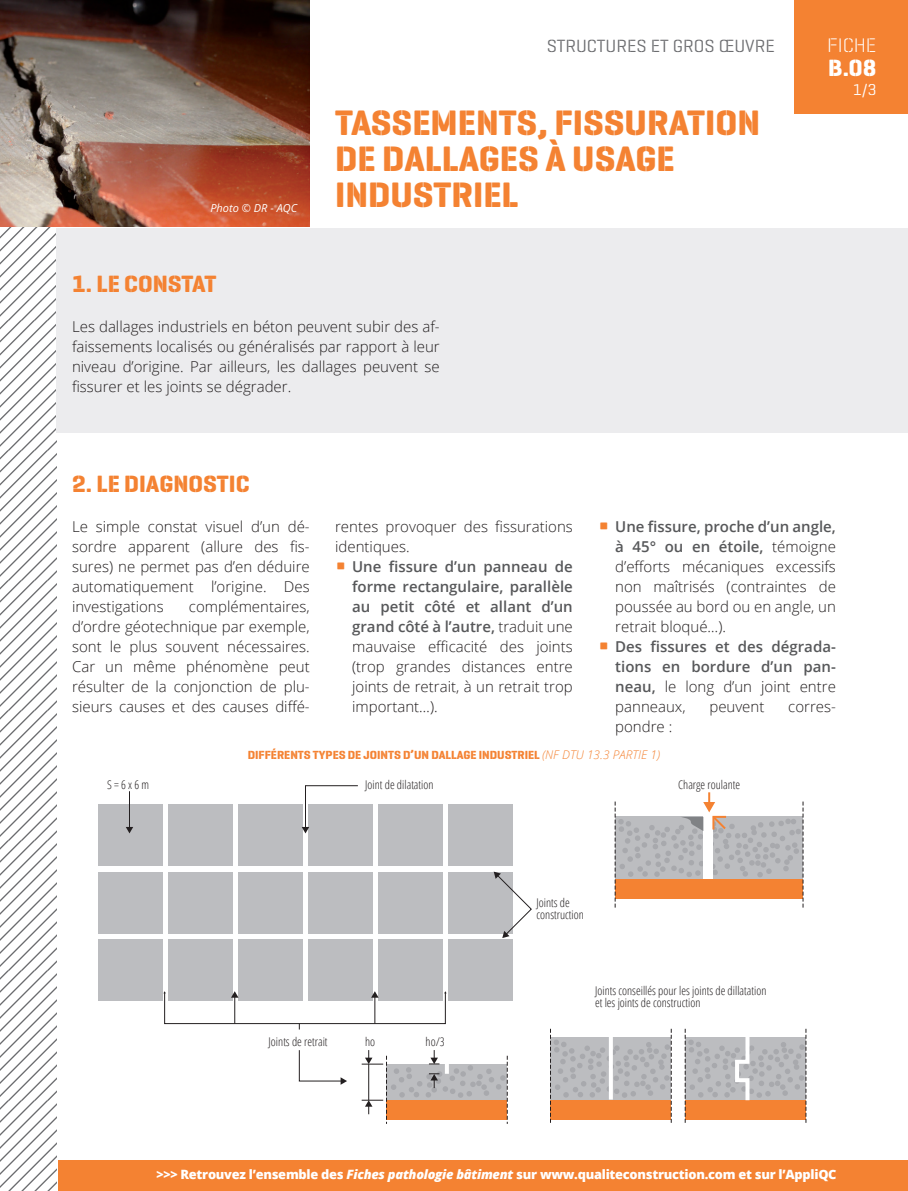
<style>
.page{position:relative;width:908px;height:1191px;background:#fff}
.page>*{position:absolute;margin:0;border:0;box-sizing:border-box;transform-origin:0 0}
.titre1{font:700 36px/36px "Geogrotesque Stencil A";color:#f48232}
.titre3{font:700 24px "Geogrotesque Stencil A";color:#f48232}
.t1{font:700 24px "Geogrotesque Stencil A";color:#fff}
.t2{font:20px "Geogrotesque Stencil C Lg";color:#fff}
.t3{font:18px "Geogrotesque Stencil A";color:#6c6d70}
.t4{font:16px "Geogrotesque Stencil A";color:#fff}
.t5{font:300 15px/20px "Open Sans";color:#231f20;text-align:justify}
.t6{font:600 15px/20px "Open Sans";color:#57585a;text-align:justify}
.t7{font:800 12.8px "Open Sans";letter-spacing:-.02em;color:#fff}
.t8{font:300 condensed 12px/12.2px "Open Sans";color:#231f20}
.t9{font:700 12px "Geogrotesque Stencil A";color:#f48232}
.legende{font:italic 300 11px "Open Sans";color:#fff}
.s1{font-family:"Geogrotesque Stencil A";font-weight:700;font-size:28px;color:#f48232}
.s2{font-weight:600;color:#57585a}
.s3{font-weight:300;color:#231f20}
.s4{font-family:"Open Sans";font-weight:300;font-style:italic}
.s5{font-style:italic}
</style>
<div class="page">
<div style="left:794px;top:0;width:113px;height:113px;background:#f48232"></div>
<svg style="left:0;top:227px;width:57px;height:964px"></svg>
<div style="left:58px;top:1159px;width:849px;height:32px;background:#f48232"></div>
<div style="left:56px;top:228px;width:851px;height:204px;background:#ececee"></div>
<img style="left:0;top:0;width:309px;height:227px">
<svg style="left:550px;top:1028px;width:121px;height:95px;background:#ccb5a6"></svg>
<svg style="left:608px;top:1034px;width:4px;height:65px"></svg>
<svg style="left:684px;top:1028px;width:122px;height:95px"></svg>
<div style="left:98px;top:804px;width:64px;height:62px;background:#bcbdc0"></div>
<div style="left:168px;top:804px;width:64px;height:62px;background:#bcbdc0"></div>
<div style="left:238px;top:804px;width:64px;height:62px;background:#bcbdc0"></div>
<div style="left:308px;top:804px;width:64px;height:62px;background:#bcbdc0"></div>
<div style="left:378px;top:804px;width:64px;height:62px;background:#bcbdc0"></div>
<div style="left:448px;top:804px;width:64px;height:62px;background:#bcbdc0"></div>
<div style="left:98px;top:871px;width:64px;height:62px;background:#bcbdc0"></div>
<div style="left:168px;top:871px;width:64px;height:62px;background:#bcbdc0"></div>
<div style="left:238px;top:871px;width:64px;height:62px;background:#bcbdc0"></div>
<div style="left:308px;top:871px;width:64px;height:62px;background:#bcbdc0"></div>
<div style="left:378px;top:871px;width:64px;height:62px;background:#bcbdc0"></div>
<div style="left:448px;top:871px;width:64px;height:62px;background:#bcbdc0"></div>
<div style="left:98px;top:939px;width:64px;height:62px;background:#bcbdc0"></div>
<div style="left:168px;top:939px;width:64px;height:62px;background:#bcbdc0"></div>
<div style="left:238px;top:939px;width:64px;height:62px;background:#bcbdc0"></div>
<div style="left:308px;top:939px;width:64px;height:62px;background:#bcbdc0"></div>
<div style="left:378px;top:939px;width:64px;height:62px;background:#bcbdc0"></div>
<div style="left:448px;top:939px;width:64px;height:62px;background:#bcbdc0"></div>
<hr style="left:129px;top:791px;width:1px;height:37px;background:#231f20">
<svg style="left:126px;top:827px;width:7px;height:6px"></svg>
<svg style="left:231px;top:991px;width:7px;height:30px"></svg>
<svg style="left:493px;top:871px;width:38px;height:67px"></svg>
<svg style="left:371px;top:991px;width:7px;height:30px"></svg>
<svg style="left:302px;top:785px;width:56px;height:48px"></svg>
<svg style="left:299px;top:1050px;width:48px;height:34px"></svg>
<svg style="left:614px;top:792px;width:189px;height:116px"></svg>
<svg style="left:361px;top:1050px;width:146px;height:73px"></svg>
<p class="t3" style="left:546px;top:34px;width:229px">STRUCTURES ET GROS ŒUVRE</p>
<p class="legende" style="left:210px;top:200px;width:88px">Photo © DR - AQC</p>
<p class="titre3" style="left:72px;top:269px;width:146px">1. LE CONSTAT</p>
<p class="titre1" style="left:335px;top:104px;width:426px">TASSEMENTS, FISSURATION<br>DE DALLAGES À USAGE</p>
<p class="titre1" style="left:335px;top:176px;width:185px">INDUSTRIEL</p>
<p class="t5" style="left:72px;top:316px;width:369px">Les dallages industriels en béton peuvent subir des af&shy;faissements localisés ou généralisés par rapport à leur niveau d’origine. Par ailleurs, les dallages peuvent se fissurer et les joints se dégrader.</p>
<h3 class="t2" style="left:826px;top:33px;width:51px">FICHE</h3>
<h2 class="t1" style="left:827px;top:53px;width:50px">B.08</h2>
<p class="t4" style="left:852px;top:79px;width:25px">1/3</p>
<p class="titre3" style="left:72px;top:469px;width:179px">2. LE DIAGNOSTIC</p>
<p class="t5" style="left:72px;top:516px;width:239px">Le simple constat visuel d’un dé&shy;sordre apparent (allure des fis&shy;sures) ne permet pas d’en déduire automatiquement l’origine. Des investigations</p>
<p class="t5" style="left:72px;top:596px;width:239px;text-indent:117px">complémentaires, d’ordre géotechnique par exemple, sont le plus souvent nécessaires.<br>Car un même phénomène peut résulter de la conjonction de plu&shy;sieurs causes et des causes diffé-</p>
<p class="t5" style="left:335px;top:516px;width:239px">rentes provoquer des fissurations identiques.</p>
<p class="t5" style="left:352px;top:556px;width:222px;text-indent:-17px"><span class="s1">Δ</span> <span class="s2">Une fissure d’un panneau de forme rectangulaire, parallèle au petit côté et allant d’un grand côté à l’autre,</span> traduit une mauvaise efficacité des joints (trop grandes distances entre joints de retrait, à un retrait trop important…).</p>
<p class="t5" style="left:615px;top:516px;width:222px;text-indent:-17px"><span class="s1">Δ</span> <span class="s2">Une fissure, proche d’un angle, à 45° ou en étoile,</span> témoigne d’efforts mécaniques excessifs non maîtrisés (contraintes de poussée au bord ou en angle, un retrait bloqué…).</p>
<p class="t6" style="left:615px;top:636px;width:222px;text-indent:-17px"><span class="s1">Δ</span> Des fissures et des dégrada&shy;tions en bordure d’un pan&shy;neau, <span class="s3">le long d’un joint entre panneaux,</span></p>
<p class="t5" style="left:709px;top:696px;width:57px">peuvent</p>
<p class="t5" style="left:787px;top:696px;width:49px">corres-</p>
<p class="t5" style="left:615px;top:716px;width:59px">pondre :</p>
<p class="t8" style="left:107px;top:778px;width:44px">S = 6 x 6 m</p>
<p class="t9" style="left:247px;top:747px;width:414px">DIFFÉRENTS TYPES DE JOINTS D’UN DALLAGE INDUSTRIEL <span class="s4">(NF DTU 13.3 PARTIE 1)</span></p>
<p class="t8" style="left:365px;top:778px;width:70px">Joint de dilatation</p>
<p class="t8" style="left:678px;top:778px;width:63px">Charge roulante</p>
<p class="t8" style="left:268px;top:1035px;width:60px">Joints de retrait</p>
<p class="t8" style="left:365px;top:1035px;width:12px">ho</p>
<p class="t8" style="left:425px;top:1035px;width:21px">ho/3</p>
<p class="t8" style="left:536px;top:896px;width:49px">Joints de construction</p>
<p class="t8" style="left:594px;top:984px;width:173px">Joints conseillés pour les joints de dillatation et les joints de construction</p>
<p class="t7" style="left:156px;top:1165px;width:681px">&gt;&gt;&gt; Retrouvez l’ensemble des <span class="s5">Fiches pathologie bâtiment</span> sur www.qualiteconstruction.com et sur l’AppliQC</p>
</div>
